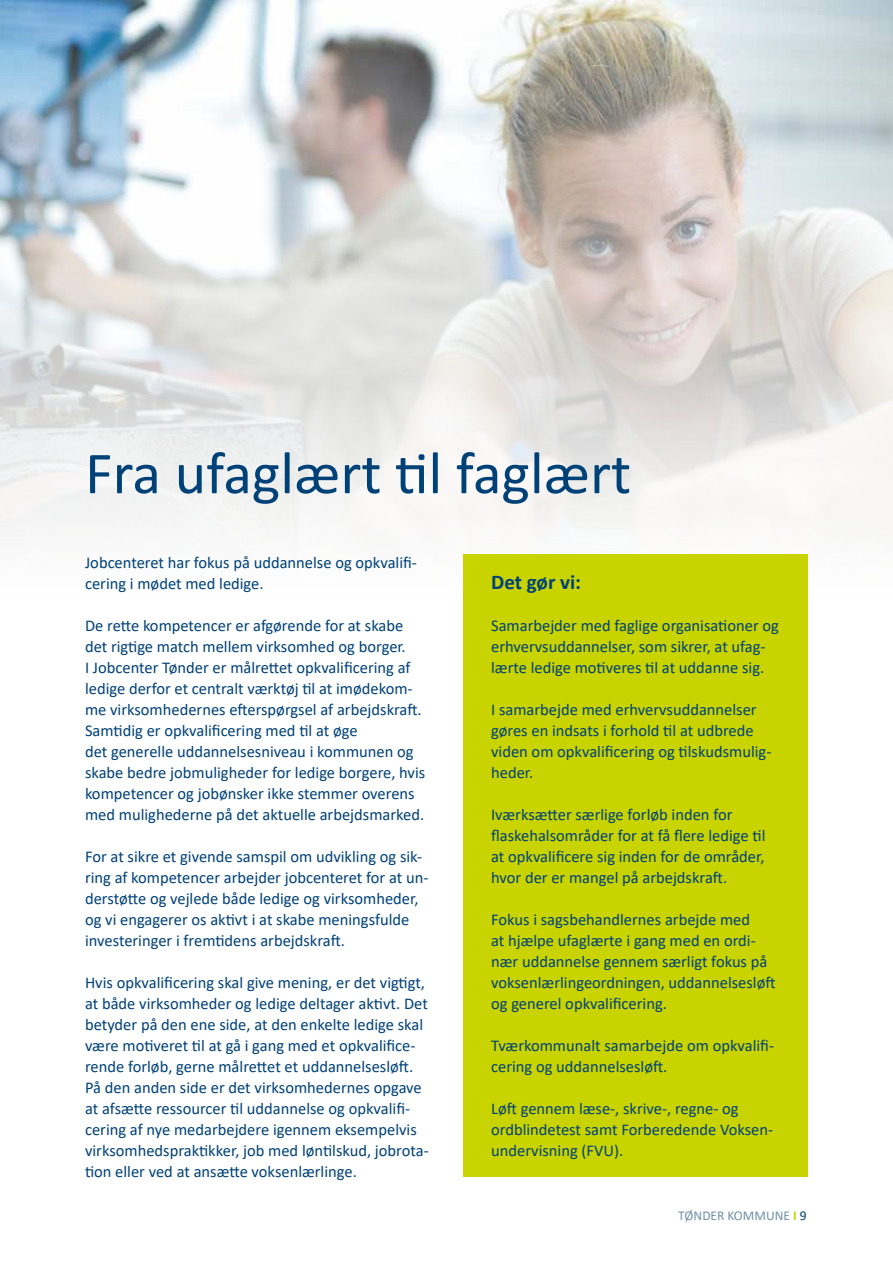
<style>
.page{position:relative;width:893px;height:1263px;background:#fff}
.page>*{position:absolute;margin:0;border:0;box-sizing:border-box;transform-origin:0 0}
.t1{font:60px "Calibri";color:#004177}
.t2{font:700 21px "Calibri";color:#004177}
.t3{font:16.5px/21px "Calibri";color:#004177}
.t4{font:13.5px "Calibri";color:#6f90a7}
.s1{font-weight:700;color:#c8d300}
.s2{color:#004177}
</style>
<div class="page">
<img style="left:0;top:0;width:893px;height:532px">
<div style="left:463px;top:554px;width:345px;height:623px;background:#c8d300"></div>
<h1 class="t1" style="left:85px;top:431px;width:547px">Fra ufaglært til faglært</h1>
<p class="t3" style="left:85px;top:551px;width:333px">Jobcenteret har fokus på uddannelse og opkvalifi&shy;cering i mødet med ledige.</p>
<p class="t3" style="left:85px;top:614px;width:342px">De rette kompetencer er afgørende for at skabe det rigtige match mellem virksomhed og borger.<br>I Jobcenter Tønder er målrettet opkvalificering af ledige derfor et centralt værktøj til at imødekom&shy;me virksomhedernes efterspørgsel af arbejdskraft.<br>Samtidig er opkvalificering med til at øge<br>det generelle uddannelsesniveau i kommunen og skabe bedre jobmuligheder for ledige borgere, hvis kompetencer og jobønsker ikke stemmer overens med mulighederne på det aktuelle arbejdsmarked.</p>
<p class="t3" style="left:85px;top:845px;width:345px">For at sikre et givende samspil om udvikling og sik&shy;ring af kompetencer arbejder jobcenteret for at un&shy;derstøtte og vejlede både ledige og virksomheder, og vi engagerer os aktivt i at skabe meningsfulde investeringer i fremtidens arbejdskraft.</p>
<p class="t3" style="left:85px;top:971px;width:345px">Hvis opkvalificering skal give mening, er det vigtigt, at både virksomheder og ledige deltager aktivt. Det betyder på den ene side, at den enkelte ledige skal være motiveret til at gå i gang med et opkvalifice&shy;rende forløb, gerne målrettet et uddannelsesløft.<br>På den anden side er det virksomhedernes opgave at afsætte ressourcer til uddannelse og opkvalifi&shy;cering af nye medarbejdere igennem eksempelvis virksomhedspraktikker, job med løntilskud, jobrota&shy;tion eller ved at ansætte voksenlærlinge.</p>
<p class="t2" style="left:491px;top:567px;width:91px">Det gør vi:</p>
<p class="t3" style="left:491px;top:614px;width:289px">Samarbejder med faglige organisationer og erhvervsuddannelser, som sikrer, at ufag&shy;lærte ledige motiveres til at uddanne sig.</p>
<p class="t3" style="left:491px;top:698px;width:282px">I samarbejde med erhvervsuddannelser gøres en indsats i forhold til at udbrede viden om opkvalificering og tilskudsmulig&shy;heder.</p>
<p class="t3" style="left:491px;top:803px;width:276px">Iværksætter særlige forløb inden for flaskehalsområder for at få flere ledige til at opkvalificere sig inden for de områder, hvor der er mangel på arbejdskraft.</p>
<p class="t3" style="left:491px;top:908px;width:286px">Fokus i sagsbehandlernes arbejde med<br>at hjælpe ufaglærte i gang med en ordi&shy;nær uddannelse gennem særligt fokus på voksenlærlingeordningen, uddannelsesløft og generel opkvalificering.</p>
<p class="t3" style="left:491px;top:1034px;width:284px">Tværkommunalt samarbejde om opkvalifi&shy;cering og uddannelsesløft.</p>
<p class="t3" style="left:491px;top:1097px;width:284px">Løft gennem læse-, skrive-, regne- og ordblindetest samt Forberedende Voksen&shy;undervisning (FVU).</p>
<p class="t4" style="left:678px;top:1206px;width:130px">TØNDER KOMMUNE <span class="s1">I</span> <span class="s2">9</span></p>
</div>
